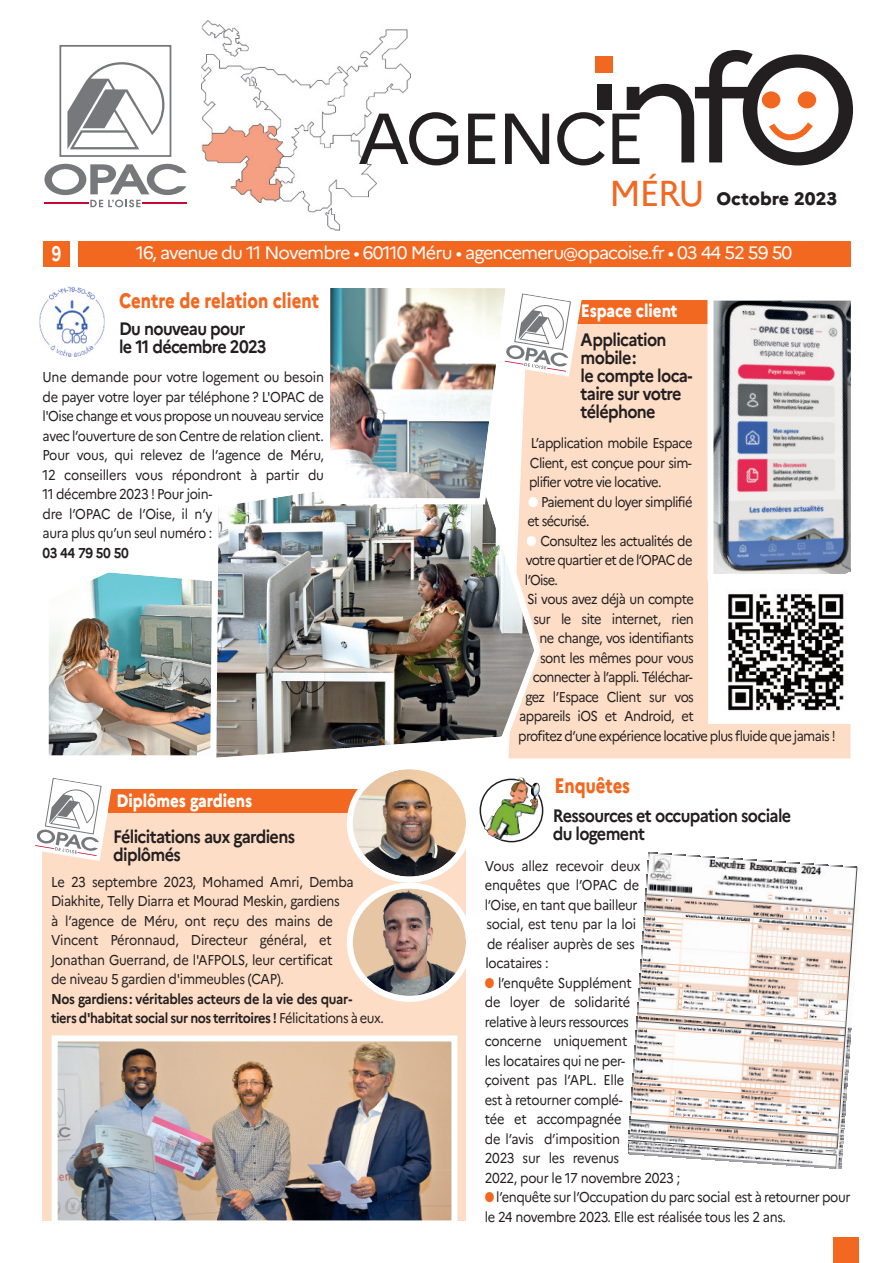
<style>
.page{position:relative;width:893px;height:1263px;background:#fff}
.page>*{position:absolute;margin:0;border:0;box-sizing:border-box;transform-origin:0 0}
.t1{font:150px "Marianne";color:#231f20}
.t2{font:72px "Marianne";letter-spacing:-.05em;color:#231f20}
.t3{font:36px "Marianne";color:#f36821}
.t4{font:800 21px "Marianne";color:#f36821;scale:.8 1}
.t5{font:700 21px "Marianne";color:#fff;scale:.75 1}
.t6{font:700 18px/18px "Marianne";letter-spacing:-.04em;color:#231f20;scale:.9 1}
.t7{font:18px "Marianne";letter-spacing:-.05em;color:#fff}
.t8{font:800 18px "Marianne";letter-spacing:-.005em;color:#fff;scale:.85 1}
.t9{font:800 18px "Marianne";color:#231f20}
.t10{font:14.25px/19.5px "Marianne";letter-spacing:-.025em;color:#231f20;scale:.9 1}
.t11{font:14.25px/19.5px "Marianne";letter-spacing:-.05em;color:#231f20;scale:.9 1}
.t12{font:700 14.25px/19.5px "Marianne";letter-spacing:-.035em;color:#231f20;scale:.9 1}
.t13{font:14.25px "Marianne";letter-spacing:-.045em;color:#231f20;scale:.9 1}
.s1{font-weight:400}
.s2{color:#fff}
.s3{color:#f36821}
</style>
<div class="page">
<img style="left:202px;top:21px;width:208px;height:209px">
<div style="left:59px;top:45px;width:112px;height:112px;border:2px solid #76787b"></div>
<svg style="left:67px;top:62px;width:97px;height:87px"></svg>
<svg style="left:44px;top:164px;width:143px;height:43px"></svg>
<hr style="left:44px;top:203px;width:45px;height:1px;background:#c40c37">
<hr style="left:142px;top:203px;width:44px;height:1px;background:#c40c37">
<div style="left:762px;top:91px;width:18px;height:17px;background:#f36821;border-radius:50%"></div>
<div style="left:798px;top:91px;width:18px;height:17px;background:#f36821;border-radius:50%"></div>
<svg style="left:769px;top:122px;width:44px;height:19px"></svg>
<div style="left:596px;top:57px;width:17px;height:17px;background:#f36821"></div>
<div style="left:43px;top:241px;width:807px;height:25px;background:#f36821"></div>
<div style="left:70px;top:232px;width:8px;height:44px;background:#fff"></div>
<div style="left:833px;top:1237px;width:26px;height:26px;background:#f36821"></div>
<div style="left:541px;top:323px;width:309px;height:435px;background:#fdddc6"></div>
<div style="left:549px;top:300px;width:302px;height:23px;background:#f36821"></div>
<img style="left:714px;top:302px;width:136px;height:271px">
<div style="left:707px;top:295px;width:150px;height:285px;border:6px solid #fff"></div>
<img style="left:39px;top:286px;width:65px;height:71px">
<img style="left:48px;top:572px;width:162px;height:184px">
<img style="left:210px;top:492px;width:331px;height:267px">
<div style="left:709px;top:574px;width:142px;height:149px;background:#fff"></div>
<img style="left:728px;top:593px;width:116px;height:118px">
<img style="left:324px;top:288px;width:258px;height:216px">
<div style="left:42px;top:797px;width:424px;height:423px;background:#fdddc6"></div>
<div style="left:108px;top:789px;width:344px;height:24px;background:#f36821"></div>
<svg style="left:35px;top:778px;width:77px;height:83px"></svg>
<svg style="left:480px;top:794px;width:63px;height:48px"></svg>
<img style="left:484px;top:777px;width:57px;height:63px">
<img style="left:628px;top:853px;width:230px;height:316px">
<img style="left:59px;top:1042px;width:391px;height:177px">
<div style="left:52px;top:1035px;width:405px;height:191px;border:6px solid #fff"></div>
<img style="left:347px;top:769px;width:119px;height:233px">
<h3 class="t5" style="left:52px;top:245px;width:14px">9</h3>
<h1 class="t1" style="left:581px;top:50px;width:281px">InfO</h1>
<h3 class="t3" style="left:609px;top:179px;width:97px">MÉRU</h3>
<p class="t7" style="left:136px;top:245px;width:658px">16, avenue du 11 Novembre • 60110 Méru • agencemeru@opacoise.fr • 03 44 52 59 50</p>
<h2 class="t2" style="left:357px;top:110px;width:289px">AGENCE</h2>
<p class="t9" style="left:716px;top:191px;width:122px">Octobre 2023</p>
<h3 class="t4" style="left:119px;top:292px;width:251px">Centre de relation client</h3>
<p class="t6" style="left:119px;top:322px;width:165px">Du nouveau pour<br>le 11 décembre 2023</p>
<p class="t10" style="left:43px;top:369px;width:314px">Une demande pour votre logement ou besoin de payer votre loyer par téléphone ? L'OPAC de l'Oise change et vous propose un nouveau service avec l’ouverture de son Centre de relation client.<br>Pour vous, qui relevez de l’agence de Méru, 12 conseillers vous répondront à partir du 11 décembre 2023 ! Pourjoin-<br>dre l’OPAC de l’Oise, il n’y<br>aura plus qu’un seul numéro :</p>
<p class="t12" style="left:43px;top:545px;width:97px">03 44 79 50 50</p>
<p class="t8" style="left:116px;top:793px;width:161px">Diplômes gardiens</p>
<p class="t6" style="left:113px;top:829px;width:204px">Félicitations aux gardiens diplômés</p>
<p class="t10" style="left:51px;top:873px;width:338px">Le 23 septembre 2023, Mohamed Amri, Demba Diakhite, Telly Diarra et Mourad Meskin, gardiens<br>à l’agence de Méru, ont reçu des mains de Vincent Péronnaud, Directeur général, et Jonathan Guerrand, de l'AFPOLS, leur certificat<br>de niveau 5 gardien d'immeubles (CAP).</p>
<p class="t12" style="left:51px;top:990px;width:371px">Nos gardiens: véritables acteurs de la vie des quar-<br>tiers d'habitat social sur nos territoires ! <span class="s1">Félicitations à eux.</span></p>
<p class="t8" style="left:581px;top:304px;width:115px">Espace client</p>
<p class="t6" style="left:581px;top:332px;width:126px">Application mobile:<br>le compte loca&shy;taire sur votre téléphone</p>
<p class="t10" style="left:529px;top:435px;width:183px;text-align:justify">L’application mobile Espace Client, est conçue pour sim&shy;plifier votre vie locative.</p>
<p class="t11" style="left:527px;top:493px;width:185px"><span class="s2">●</span> Paiement du loyer simplifié et sécurisé.</p>
<p class="t13" style="left:527px;top:535px;width:186px"><span class="s2">●</span> Consultez les actualités de</p>
<p class="t11" style="left:526px;top:552px;width:187px">votre quartier et de l’OPAC de</p>
<p class="t10" style="left:525px;top:571px;width:38px">l’Oise.</p>
<p class="t10" style="left:527px;top:591px;width:187px">Si vous avez déjà un compte</p>
<p class="t10" style="left:533px;top:610px;width:180px">sur le site internet, rien</p>
<p class="t10" style="left:539px;top:630px;width:173px">ne change, vos identifiants</p>
<p class="t10" style="left:540px;top:649px;width:172px">sont les mêmes pour vous</p>
<p class="t11" style="left:533px;top:669px;width:180px">connecter à l’appli. Téléchar-</p>
<p class="t10" style="left:525px;top:688px;width:189px">gez l’Espace Client sur vos</p>
<p class="t10" style="left:519px;top:708px;width:196px">appareils iOS et Android, et</p>
<p class="t11" style="left:518px;top:727px;width:354px">profitez d’une expérience locative plus fluide que jamais !</p>
<h3 class="t4" style="left:554px;top:777px;width:96px">Enquêtes</h3>
<p class="t6" style="left:553px;top:808px;width:267px">Ressources et occupation sociale du logement</p>
<p class="t10" style="left:485px;top:857px;width:175px">Vous allez recevoir deux enquêtes que l’OPAC de l’Oise, en tant que bailleur social, est tenu par la loi de réaliser auprès de ses locataires :</p>
<p class="t10" style="left:485px;top:974px;width:219px"><span class="s3">●</span> l’enquête Supplément<br>de loyer de solidarité<br>relative à leurs ressources concerne uniquement<br>les locataires qui ne per-<br>çoivent pas l’APL. Elle<br>est à retourner complé-<br>tée et accompagnée<br>de l’avis d’imposition<br>2023 sur les revenus<br>2022, pour le 17 novembre 2023 ;</p>
<p class="t10" style="left:485px;top:1189px;width:408px"><span class="s3">●</span> l’enquête sur l’Occupation du parc social est à retourner pour le 24 novembre 2023. Elle est réalisée tous les 2 ans.</p>
</div>
